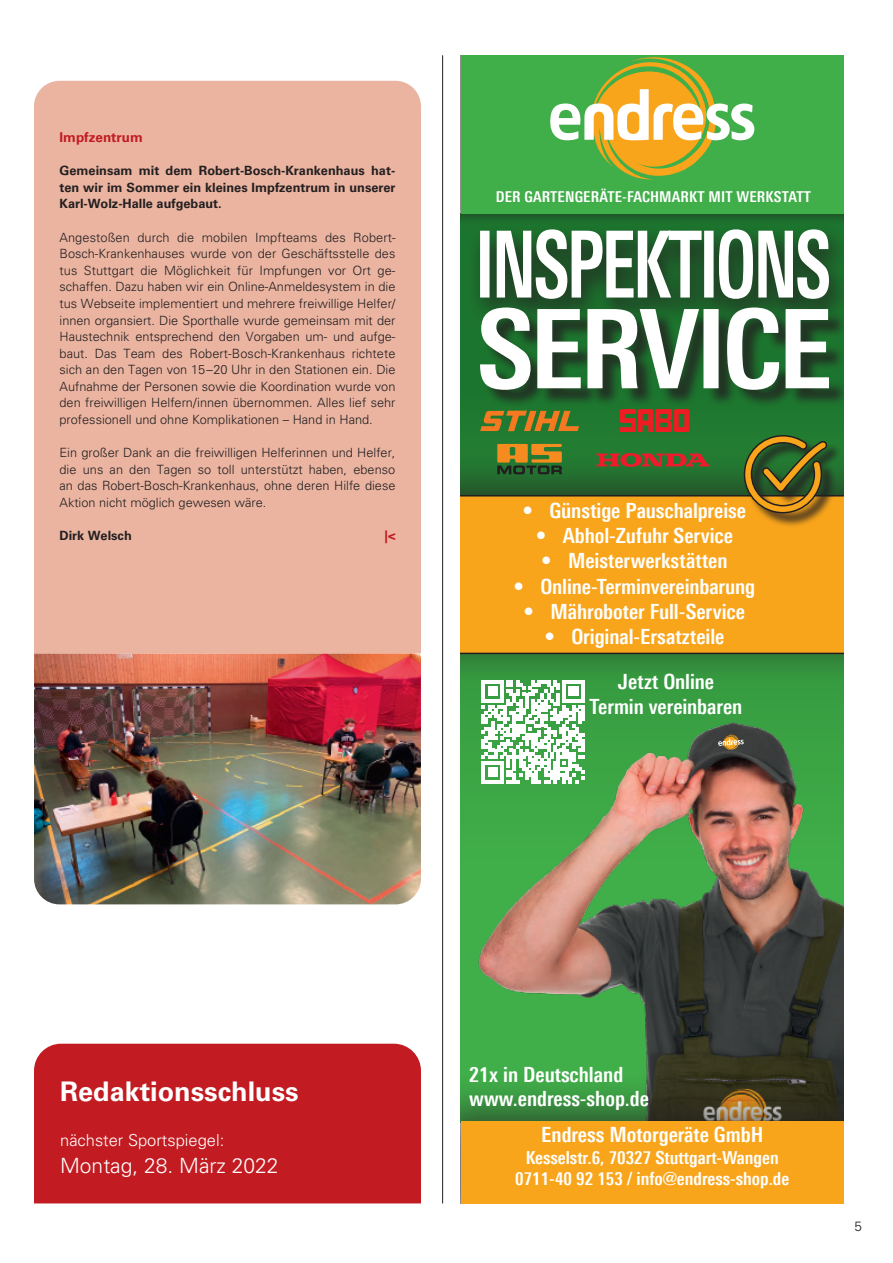
<style>
.page{position:relative;width:893px;height:1263px;background:#fff}
.page>*{position:absolute;margin:0;border:0;box-sizing:border-box;transform-origin:0 0}
.t1{font:700 27px "Univers";color:#fff}
.t2{font:700 21px/44.4px "Linotype Univers 620 Cn";color:#fff}
.t3{font:300 21px "Univers";color:#fff}
.t4{font:700 18px/21.6px "Linotype Univers 620 Cn";color:#fff;text-align:center}
.t5{font:300 16.5px "Univers";color:#fff}
.t6{font:700 15px "Linotype Univers 620 Cn";letter-spacing:.01em;color:#fff}
.t7{font:700 13.5px "Univers";color:#c21b21}
.t8{font:300 13.5px "Univers";color:#231f20}
.t9{font:300 12.75px/16.6px "Univers";color:#231f20;text-align:justify}
.t10{font:700 12.75px/16.6px "Univers";color:#231f20;text-align:justify}
.t11{font:700 12.75px "Univers";color:#c21b21}
</style>
<div class="page">
<div style="left:34px;top:81px;width:387px;height:573px;background:#eab4a1"></div>
<img style="left:34px;top:654px;width:387px;height:250px">
<svg style="left:461px;top:225px;width:383px;height:848px"></svg>
<div style="left:461px;top:447px;width:383px;height:238px;background:#231f20;opacity:.7"></div>
<div style="left:461px;top:495px;width:383px;height:159px;background:#f9a51b"></div>
<img style="left:477px;top:687px;width:367px;height:386px">
<div style="left:461px;top:55px;width:383px;height:170px;background:#231f20;opacity:.5"></div>
<div style="left:461px;top:55px;width:383px;height:158px;background:#40ae49"></div>
<div style="left:461px;top:1073px;width:383px;height:130px;background:#231f20;opacity:.7"></div>
<div style="left:461px;top:1121px;width:383px;height:82px;background:#f9a51b"></div>
<svg style="left:597px;top:453px;width:113px;height:14px"></svg>
<svg style="left:480px;top:411px;width:99px;height:20px"></svg>
<svg style="left:620px;top:409px;width:69px;height:23px"></svg>
<svg style="left:497px;top:444px;width:65px;height:30px"></svg>
<svg style="left:482px;top:680px;width:102px;height:103px"></svg>
<svg style="left:550px;top:57px;width:204px;height:123px"></svg>
<div style="left:468px;top:223px;width:376px;height:105px;background:#231f20;opacity:.9"></div>
<svg style="left:480px;top:229px;width:349px;height:70px"></svg>
<div style="left:483px;top:310px;width:361px;height:99px;background:#231f20;opacity:.75"></div>
<svg style="left:480px;top:307px;width:349px;height:83px"></svg>
<svg style="left:718px;top:733px;width:26px;height:17px"></svg>
<div style="left:746px;top:437px;width:96px;height:91px;background:#231f20;opacity:.75"></div>
<svg style="left:743px;top:434px;width:85px;height:80px"></svg>
<hr style="left:442px;top:55px;width:1px;height:1148px;background:#231f20">
<div style="left:34px;top:1043px;width:387px;height:161px;background:#c21b21"></div>
<div style="left:60px;top:1066px;width:337px;height:107px;background:#c21b21"></div>
<p class="t7" style="left:60px;top:129px;width:85px">Impfzentrum</p>
<p class="t10" style="left:60px;top:162px;width:337px">Gemeinsam mit dem Robert-Bosch-Krankenhaus hat&shy;ten wir im Sommer ein kleines Impfzentrum in unserer Karl-Wolz-Halle aufgebaut.</p>
<p class="t9" style="left:60px;top:229px;width:338px">Angestoßen durch die mobilen Impfteams des Robert-Bosch-Krankenhauses wurde von der Geschäftsstelle des tus Stuttgart die Möglichkeit für Impfungen vor Ort ge&shy;schaffen. Dazu haben wir ein Online-Anmeldesystem in die tus Webseite implementiert und mehrere freiwillige Helfer/ innen organsiert. Die Sporthalle wurde gemeinsam mit der Haustechnik entsprechend den Vorgaben um- und aufge&shy;baut. Das Team des Robert-Bosch-Krankenhaus richtete sich an den Tagen von 15–20 Uhr in den Stationen ein. Die Aufnahme der Personen sowie die Koordination wurde von den freiwilligen Helfern/innen übernommen. Alles lief sehr professionell und ohne Komplikationen – Hand in Hand.</p>
<p class="t9" style="left:60px;top:444px;width:337px">Ein großer Dank an die freiwilligen Helferinnen und Helfer, die uns an den Tagen so toll unterstützt haben, ebenso an das Robert-Bosch-Krankenhaus, ohne deren Hilfe diese Aktion nicht möglich gewesen wäre.</p>
<p class="t10" style="left:60px;top:527px;width:74px">Dirk Welsch</p>
<p class="t11" style="left:384px;top:528px;width:12px">|&lt;</p>
<p class="t6" style="left:496px;top:187px;width:317px">DER GARTENGERÄTE-FACHMARKT MIT WERKSTATT</p>
<h2 class="t2" style="left:522px;top:488px;width:225px">• Günstige Pauschalpreise</h2>
<h2 class="t2" style="left:536px;top:513px;width:199px">• Abhol-Zufuhr Service</h2>
<h2 class="t2" style="left:541px;top:539px;width:188px">• Meisterwerkstätten</h2>
<h2 class="t2" style="left:513px;top:564px;width:243px">• Online-Terminvereinbarung</h2>
<h2 class="t2" style="left:524px;top:589px;width:223px">• Mähroboter Full-Service</h2>
<h2 class="t2" style="left:618px;top:614px;width:108px;text-indent:-74px">• Original-Ersatzteile<br>Jetzt Online</h2>
<h2 class="t2" style="left:589px;top:684px;width:154px">Termin vereinbaren</h2>
<h1 class="t1" style="left:60px;top:1075px;width:240px">Redaktionsschluss</h1>
<p class="t5" style="left:60px;top:1130px;width:166px">nächster Sportspiegel:</p>
<h2 class="t3" style="left:60px;top:1153px;width:220px">Montag, 28. März 2022</h2>
<h2 class="t2" style="left:469px;top:1062px;width:181px;line-height:24px">21x in Deutschland www.endress-shop.de</h2>
<h2 class="t2" style="left:541px;top:1112px;width:223px">Endress Motorgeräte GmbH</h2>
<h3 class="t4" style="left:515px;top:1146px;width:276px">Kesselstr.6, 70327 Stuttgart-Wangen<br>0711-40 92 153 / info@endress-shop.de</h3>
<p class="t8" style="left:854px;top:1217px;width:9px">5</p>
</div>
